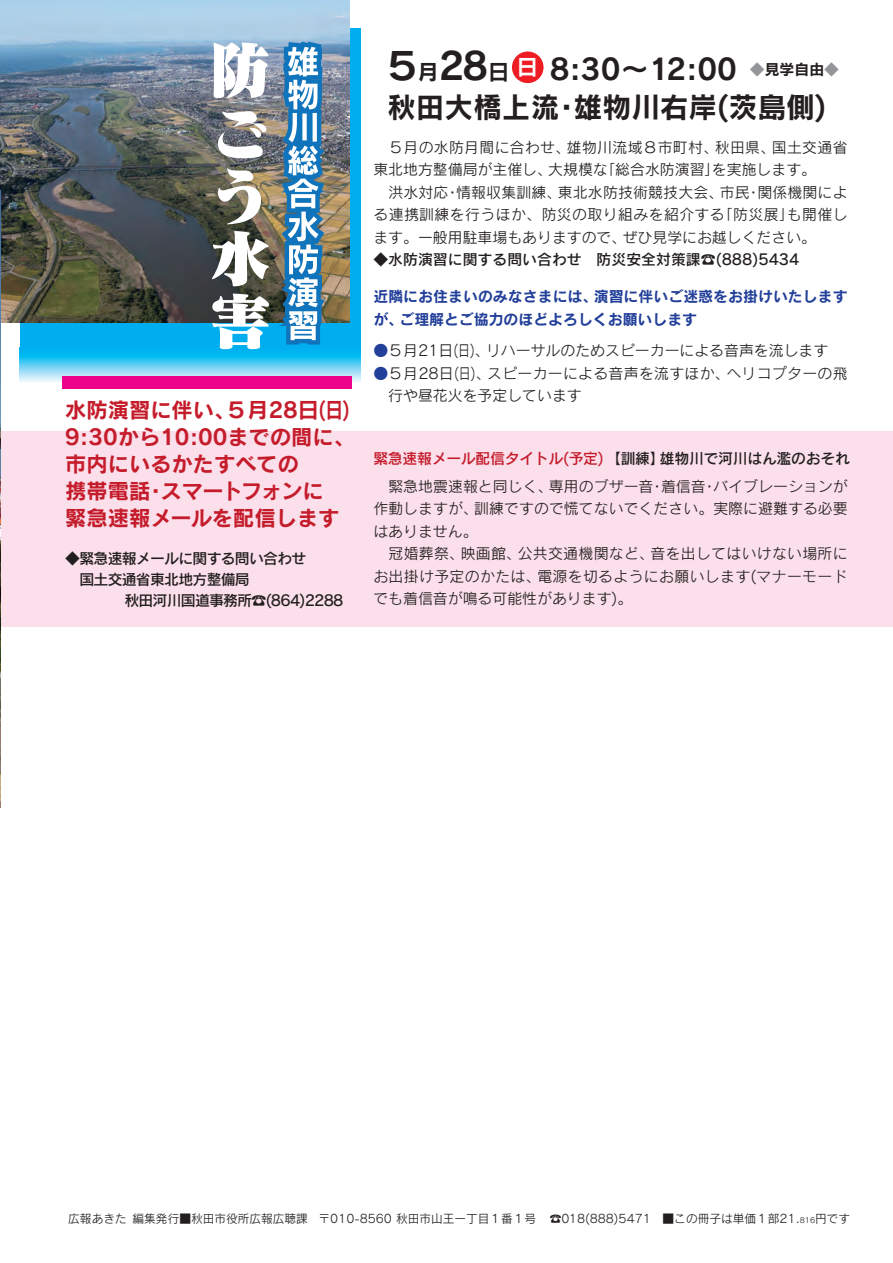
<style>
.page{position:relative;width:893px;height:1263px;background:#fff}
.page>*{position:absolute;margin:0;border:0;box-sizing:border-box;transform-origin:0 0}
.t1{font:37.2px "Rodin Pro N B";color:#231f20}
.t2{font:28.65px "Rodin Pro N B";color:#231f20}
.t3{font:21.3px/27px "Rodin Pro N B";color:#c51c2b}
.t4{font:14.85px/22.5px "Rodin Pro N M";letter-spacing:.005em;color:#231f20;text-align:justify}
.t5{font:14.85px/22.5px "Rodin Pro N B";letter-spacing:.005em;color:#223f99}
.t6{font:14.85px/21px "Rodin Pro N DB";letter-spacing:-.05em;color:#231f20}
.t7{font:14.85px "Rodin Pro N DB";letter-spacing:-.02em;color:#c51c2b}
.t8{font:14.85px "Rodin Pro N DB";color:#231f20}
.t9{font:14.85px "Rodin Pro N B";color:#231f20}
.t10{font:11.7px "Rodin Pro N M";color:#231f20}
.s1{font-size:21.3px}
.s2{color:#939598}
.s3{font-family:"Rodin Pro N M"}
.s4{color:#223f99}
.s5{color:#231f20}
.s6{font-size:7.5px}
</style>
<div class="page">
<div style="left:20px;top:28px;width:340px;height:320px;background:#00aeef"></div>
<svg style="left:20px;top:348px;width:340px;height:34px;background:#50caf4"></svg>
<img style="left:0;top:0;width:350px;height:323px">
<div style="left:512px;top:52px;width:31px;height:31px;background:#ee1d23;border-radius:50%"></div>
<div style="left:0;top:431px;width:893px;height:196px;background:#fbdfeb"></div>
<img style="left:210px;top:38px;width:116px;height:311px">
<div style="left:62px;top:376px;width:289px;height:12px;background:#ed028c"></div>
<hr style="left:0;top:0;width:1px;height:145px;background:#c51c2b">
<img style="left:0;top:191px;width:1px;height:616px">
<h1 class="t1" style="left:384px;top:41px;width:127px">５<span class="s1">月</span>28<span class="s1">日</span></h1>
<h2 class="t2" style="left:517px;top:50px;width:222px"><sup>日</sup> 8:30〜12:00</h2>
<p class="t9" style="left:750px;top:60px;width:91px"><span class="s2">◆</span>見学自由<span class="s2">◆</span></p>
<h3 class="t3" style="left:65px;top:396px;width:291px">水防演習に伴い、５月28日(日)<br>9:30から10:00までの間に、市内にいるかたすべての<br>携帯電話･スマートフォンに<br>緊急速報メールを配信します</h3>
<p class="t6" style="left:79px;top:547px;width:228px;text-indent:-14px">◆緊急速報メールに関する問い合わせ国土交通省東北地方整備局</p>
<p class="t6" style="left:124px;top:589px;width:221px">秋田河川国道事務所<span class="s3">☎</span>(864)2288</p>
<h2 class="t2" style="left:387px;top:88px;width:441px">秋田大橋上流･雄物川右岸(茨島側)</h2>
<p class="t4" style="left:373px;top:135px;width:476px;text-indent:15px">５月の水防月間に合わせ、雄物川流域８市町村、秋田県、国土交通省東北地方整備局が主催し、大規模な｢総合水防演習｣を実施します。</p>
<p class="t4" style="left:373px;top:180px;width:476px;text-indent:15px">洪水対応･情報収集訓練、東北水防技術競技大会、市民･関係機関による連携訓練を行うほか、防災の取り組みを紹介する｢防災展｣も開催します。一般用駐車場もありますので、ぜひ見学にお越しください。</p>
<p class="t8" style="left:373px;top:250px;width:428px">◆水防演習に関する問い合わせ　防災安全対策課<span class="s3">☎</span>(888)5434</p>
<p class="t5" style="left:373px;top:285px;width:476px">近隣にお住まいのみなさまには、演習に伴いご迷惑をお掛けいたしますが、ご理解とご協力のほどよろしくお願いします</p>
<p class="t4" style="left:373px;top:339px;width:456px"><span class="s4">●</span>５月21日(日)、リハーサルのためスピーカーによる音声を流します</p>
<p class="t4" style="left:388px;top:361px;width:461px;text-indent:-15px"><span class="s4">●</span>５月28日(日)、スピーカーによる音声を流すほか、ヘリコプターの飛行や昼花火を予定しています</p>
<p class="t7" style="left:373px;top:448px;width:478px">緊急速報メール配信タイトル(予定) <span class="s5">【訓練】雄物川で河川はん濫のおそれ</span></p>
<p class="t4" style="left:373px;top:474px;width:476px;text-indent:15px">緊急地震速報と同じく、専用のブザー音･着信音･バイブレーションが作動しますが、訓練ですので慌てないでください。実際に避難する必要はありません。</p>
<p class="t4" style="left:373px;top:542px;width:476px;text-indent:15px">冠婚葬祭、映画館、公共交通機関など、音を出してはいけない場所にお出掛け予定のかたは、電源を切るようにお願いします(マナーモードでも着信音が鳴る可能性があります)。</p>
<p class="t10" style="left:68px;top:1211px;width:783px">広報あきた　編集発行■秋田市役所広報広聴課 〒010-8560 秋田市山王一丁目１番１号 ☎018(888)5471　■この冊子は単価１部21.<span class="s6">816</span>円です</p>
</div>
